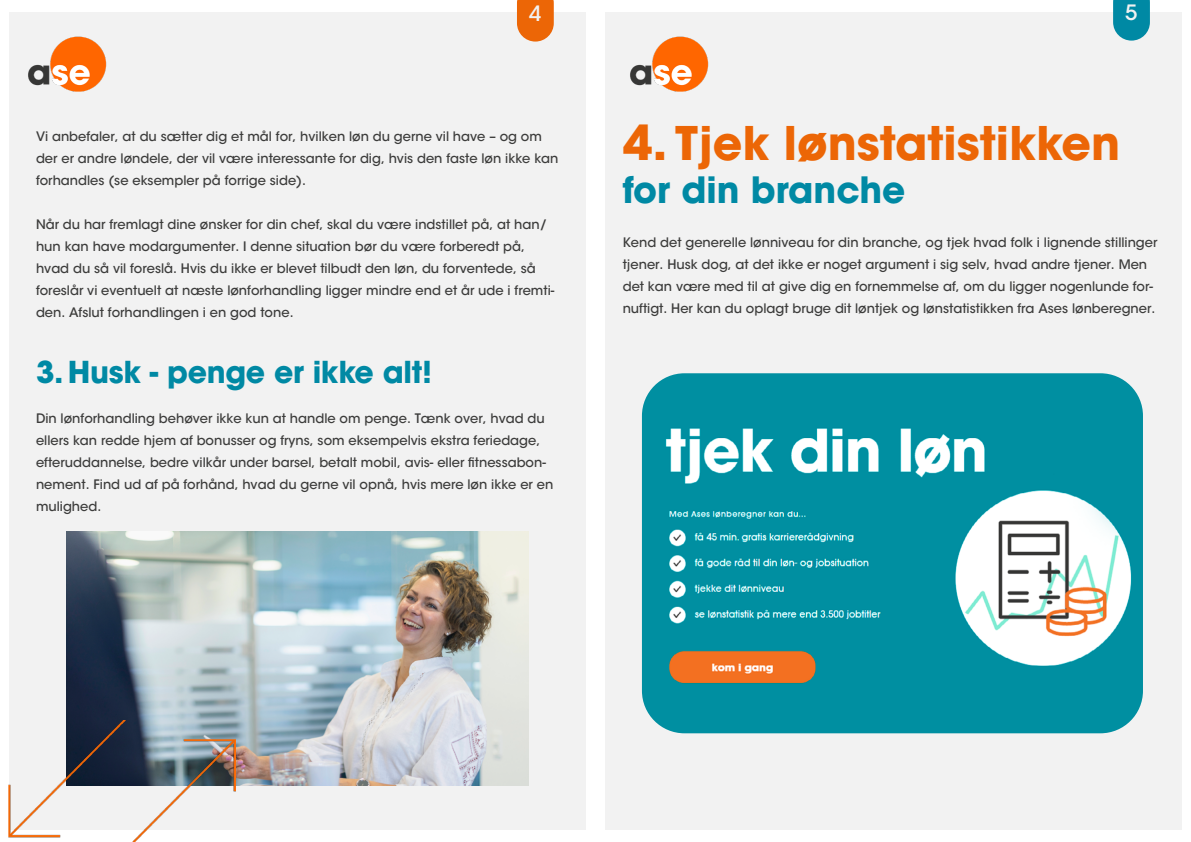
<style>
.page{position:relative;width:1191px;height:842px;background:#fff}
.page>*{position:absolute;margin:0;border:0;box-sizing:border-box;transform-origin:0 0}
.t1{font:700 46px "ITC Avant Garde Std";color:#ec6606}
.t2{font:700 36px "ITC Avant Garde Std";color:#0089a4}
.t3{font:700 30px "ITC Avant Garde Std";letter-spacing:-.01em;color:#0089a4}
.t4{font:500 21px "ITC Avant Garde Std";color:#f2f2f2}
.t5{font:500 13px/22px "ITC Avant Garde Std";color:#3c3c3b}
.s1{font-size:48px}
</style>
<div class="page">
<div style="left:9px;top:12px;width:577px;height:818px;background:#f2f2f2"></div>
<svg style="left:517px;top:0;width:37px;height:42px"></svg>
<img style="left:67px;top:531px;width:462px;height:254px">
<img style="left:9px;top:720px;width:226px;height:122px">
<div style="left:605px;top:12px;width:576px;height:817px;background:#f2f2f2"></div>
<svg style="left:1113px;top:0;width:36px;height:41px"></svg>
<img style="left:642px;top:373px;width:501px;height:360px">
<img style="left:28px;top:36px;width:79px;height:56px">
<img style="left:630px;top:36px;width:79px;height:56px">
<h3 class="t4" style="left:529px;top:1px;width:14px">4</h3>
<p class="t5" style="left:36px;top:125px;width:524px">Vi anbefaler, at du sætter dig et mål for, hvilken løn du gerne vil have – og om der er andre løndele, der vil være interessante for dig, hvis den faste løn ikke kan forhandles (se eksempler på forrige side).</p>
<p class="t5" style="left:36px;top:213px;width:520px">Når du har fremlagt dine ønsker for din chef, skal du være indstillet på, at han/ hun kan have modargumenter. I denne situation bør du være forberedt på, hvad du så vil foreslå. Hvis du ikke er blevet tilbudt den løn, du forventede, så foreslår vi eventuelt at næste lønforhandling ligger mindre end et år ude i fremti&shy;den. Afslut forhandlingen i en god tone.</p>
<h3 class="t3" style="left:36px;top:352px;width:397px">3. Husk - penge er ikke alt!</h3>
<p class="t5" style="left:36px;top:407px;width:519px">Din lønforhandling behøver ikke kun at handle om penge. Tænk over, hvad du ellers kan redde hjem af bonusser og fryns, som eksempelvis ekstra feriedage, efteruddannelse, bedre vilkår under barsel, betalt mobil, avis- eller fitnessabon&shy;nement. Find ud af på forhånd, hvad du gerne vil opnå, hvis mere løn ikke er en mulighed.</p>
<h3 class="t4" style="left:1125px;top:0;width:14px">5</h3>
<h1 class="t1" style="left:622px;top:113px;width:499px"><span class="s1">4.</span> Tjek lønstatistikken</h1>
<h2 class="t2" style="left:622px;top:167px;width:284px">for din branche</h2>
<p class="t5" style="left:622px;top:232px;width:536px">Kend det generelle lønniveau for din branche, og tjek hvad folk i lignende stillinger tjener. Husk dog, at det ikke er noget argument i sig selv, hvad andre tjener. Men det kan være med til at give dig en fornemmelse af, om du ligger nogenlunde for&shy;nuftigt. Her kan du oplagt bruge dit løntjek og lønstatistikken fra Ases lønberegner.</p>
</div>
